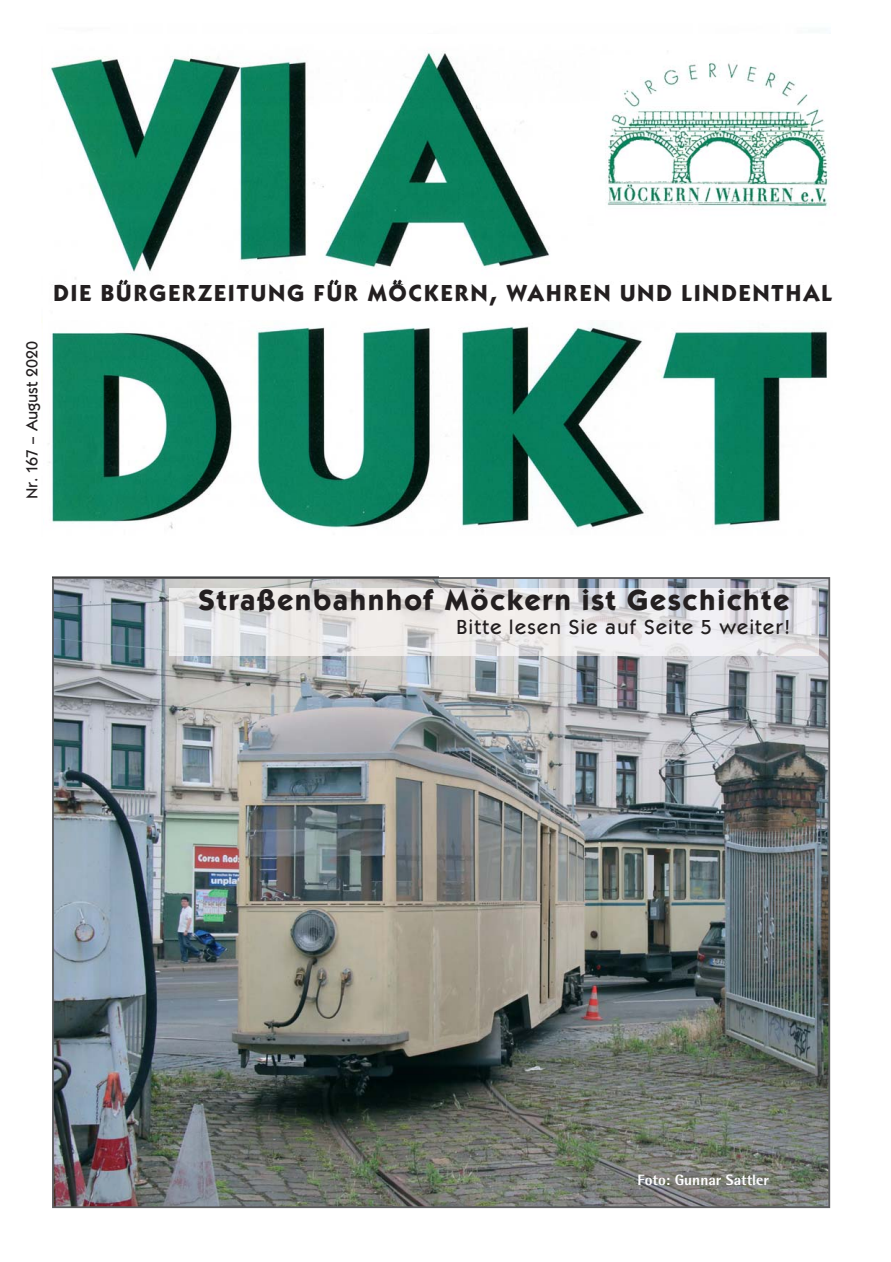
<style>
.page{position:relative;width:891px;height:1262px;background:#fff}
.page>*{position:absolute;margin:0;border:0;box-sizing:border-box;transform-origin:0 0}
.t1{font:700 30px "Kabel Itc T";letter-spacing:.05em;color:#231f20}
.t2{font:700 24px "Kabel Itc T";letter-spacing:.06em;color:#231f20}
.t3{font:500 21px "Kabel Itc T";letter-spacing:.05em;color:#231f20}
.t4{font:500 16.5px "Kabel Itc T";color:#231f20}
.t5{font:800 15px "Rotis Semi Sans";color:#fff}
</style>
<div class="page">
<img style="left:41px;top:52px;width:790px;height:1157px">
<p class="t2" style="left:53px;top:285px;width:781px">DIE BÜRGERZEITUNG FÜR MÖCKERN, WAHREN UND LINDENTHAL</p>
<p class="t4" style="left:26px;top:499px;width:159px;rotate:-90deg">Nr. 167 – August 2020</p>
<p class="t1" style="left:199px;top:589px;width:592px">Straßenbahnhof Möckern ist Geschichte</p>
<p class="t3" style="left:456px;top:619px;width:336px">Bitte lesen Sie auf Seite 5 weiter!</p>
<p class="t5" style="left:638px;top:1174px;width:133px">Foto: Gunnar Sattler</p>
</div>
